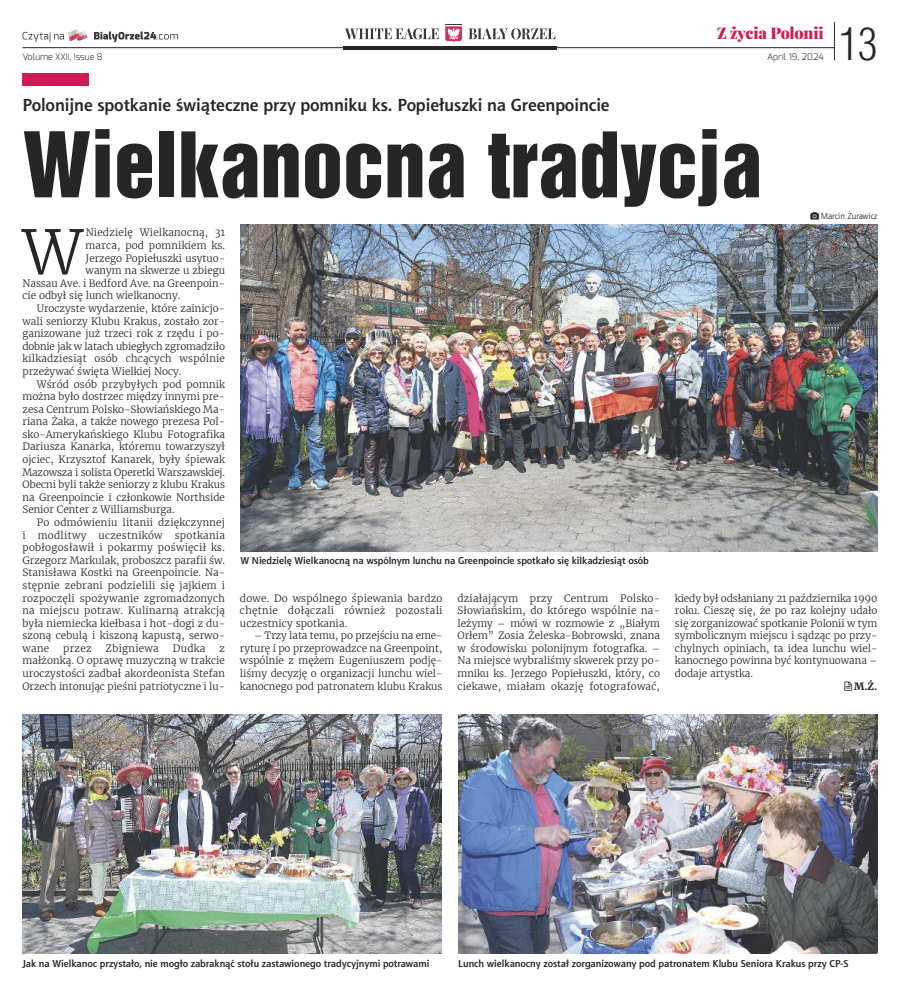
<style>
.page{position:relative;width:900px;height:990px;background:#fff}
.page>*{position:absolute;margin:0;border:0;box-sizing:border-box;transform-origin:0 0}
.t1{font:82.5px "Switzerland Inserat";color:#272627}
.t2{font:300 60.75px "Merriweather";color:#272627}
.t3{font:300 43.62px "Switzerland Cond";color:#272627}
.t4{font:700 17.5px "Aerton EFN";color:#272627}
.t5{font:900 15.62px "Playfair Display";letter-spacing:-.015em;color:#cc1e52}
.t6{font:300 10px/12.6px "Merriweather";color:#272627;text-align:justify}
.t7{font:700 10px "Aerton EFN";color:#272627}
.t8{font:300 10px "Merriweather";letter-spacing:.02em;color:#272627}
.t9{font:300 10px "Merriweather";letter-spacing:.025em;color:#272627}
.t10{font:300 10px "Merriweather";letter-spacing:.03em;color:#272627}
.t11{font:700 10px "Merriweather";color:#272627}
.t12{font:300 9px "Exo";color:#272627}
.t13{font:8.75px "Aerton EFN";color:#272627}
</style>
<div class="page">
<div style="left:22px;top:73px;width:67px;height:12px;background:#cc1e52"></div>
<hr style="left:343px;top:46px;width:214px;height:3px;background:#272627">
<hr style="left:834px;top:22px;width:1px;height:38px;background:#272627">
<svg style="left:23px;top:30px;width:64px;height:12px"></svg>
<svg style="left:94px;top:31px;width:84px;height:11px"></svg>
<svg style="left:345px;top:28px;width:94px;height:11px"></svg>
<svg style="left:469px;top:28px;width:86px;height:11px"></svg>
<svg style="left:445px;top:26px;width:17px;height:16px"></svg>
<hr style="left:22px;top:47px;width:813px;height:1px;background:#272627">
<img style="left:240px;top:224px;width:637px;height:327px">
<img style="left:22px;top:715px;width:420px;height:239px">
<img style="left:458px;top:715px;width:420px;height:239px">
<h3 class="t5" style="left:717px;top:25px;width:108px">Z życia Polonii</h3>
<p class="t12" style="left:22px;top:51px;width:81px">Volume XXII, Issue 8</p>
<p class="t12" style="left:767px;top:51px;width:58px">April 19, 2024</p>
<h3 class="t4" style="left:22px;top:98px;width:589px">Polonijne spotkanie świąteczne przy pomniku ks. Popiełuszki na Greenpoincie</h3>
<h1 class="t1" style="left:22px;top:113px;width:741px">Wielkanocna tradycja</h1>
<h3 class="t3" style="left:839px;top:19px;width:40px">13</h3>
<h2 class="t2" style="left:22px;top:215px;width:62px">W</h2>
<p class="t8" style="left:86px;top:227px;width:141px">Niedzielę Wielkanocną, 31</p>
<p class="t8" style="left:86px;top:239px;width:141px">marca, pod pomnikiem ks.</p>
<p class="t6" style="left:86px;top:252px;width:141px">Jerzego Popiełuszki usytuo-</p>
<p class="t6" style="left:86px;top:264px;width:141px">wanym na skwerze u zbiegu</p>
<p class="t6" style="left:22px;top:277px;width:204px">Nassau Ave. i Bedford Ave. na Greenpoin-</p>
<p class="t6" style="left:23px;top:290px;width:159px">cie odbył się lunch wielkanocny.</p>
<p class="t6" style="left:37px;top:302px;width:190px">Uroczyste wydarzenie, które zainicjo-</p>
<p class="t6" style="left:22px;top:315px;width:204px">wali seniorzy Klubu Krakus, zostało zor-</p>
<p class="t6" style="left:22px;top:327px;width:204px">ganizowane już trzeci rok z rzędu i po-</p>
<p class="t6" style="left:22px;top:340px;width:204px">dobnie jak w latach ubiegłych zgromadziło</p>
<p class="t8" style="left:22px;top:353px;width:204px">kilkadziesiąt osób chcących wspólnie</p>
<p class="t6" style="left:22px;top:365px;width:160px">przeżywać święta Wielkiej Nocy.</p>
<p class="t8" style="left:37px;top:378px;width:190px">Wśród osób przybyłych pod pomnik</p>
<p class="t6" style="left:22px;top:390px;width:204px">można było dostrzec między innymi pre-</p>
<p class="t6" style="left:22px;top:403px;width:204px">zesa Centrum Polsko-Słowiańskiego Ma-</p>
<p class="t6" style="left:22px;top:415px;width:204px">riana Żaka, a także nowego prezesa Pol-</p>
<p class="t6" style="left:22px;top:428px;width:204px">sko-Amerykańskiego Klubu Fotografika</p>
<p class="t6" style="left:22px;top:441px;width:204px">Dariusza Kanarka, któremu towarzyszył</p>
<p class="t6" style="left:22px;top:453px;width:204px">ojciec, Krzysztof Kanarek, były śpiewak</p>
<p class="t6" style="left:22px;top:466px;width:204px">Mazowsza i solista Operetki Warszawskiej.</p>
<p class="t6" style="left:22px;top:478px;width:204px">Obecni byli także seniorzy z klubu Krakus</p>
<p class="t6" style="left:22px;top:491px;width:204px">na Greenpoincie i członkowie Northside</p>
<p class="t6" style="left:22px;top:504px;width:154px">Senior Center z Williamsburga.</p>
<p class="t9" style="left:37px;top:516px;width:190px">Po odmówieniu litanii dziękczynnej</p>
<p class="t10" style="left:22px;top:529px;width:204px">i modlitwy uczestników spotkania</p>
<p class="t10" style="left:22px;top:541px;width:204px">pobłogosławił i pokarmy poświęcił ks.</p>
<p class="t6" style="left:22px;top:554px;width:204px">Grzegorz Markulak, proboszcz parafii św.</p>
<p class="t6" style="left:22px;top:566px;width:204px">Stanisława Kostki na Greenpoincie. Na-</p>
<p class="t9" style="left:22px;top:579px;width:204px">stępnie zebrani podzielili się jajkiem i</p>
<p class="t8" style="left:22px;top:592px;width:204px">rozpoczęli spożywanie zgromadzonych</p>
<p class="t9" style="left:22px;top:604px;width:204px">na miejscu potraw. Kulinarną atrakcją</p>
<p class="t6" style="left:22px;top:617px;width:204px">była niemiecka kiełbasa i hot-dogi z du-</p>
<p class="t6" style="left:22px;top:629px;width:204px">szoną cebulą i kiszoną kapustą, serwo-</p>
<p class="t6" style="left:22px;top:642px;width:28px">wane</p>
<p class="t6" style="left:63px;top:642px;width:30px">przez</p>
<p class="t10" style="left:106px;top:642px;width:55px">Zbigniewa</p>
<p class="t6" style="left:173px;top:642px;width:34px">Dudka</p>
<p class="t6" style="left:22px;top:642px;width:204px;text-indent:197px">z małżonką. O oprawę muzyczną w trakcie uroczystości zadbał akordeonista Stefan Orzech intonując pieśni patriotyczne i lu-</p>
<p class="t7" style="left:240px;top:556px;width:410px">W Niedzielę Wielkanocną na wspólnym lunchu na Greenpoincie spotkało się kilkadziesiąt osób</p>
<p class="t13" style="left:821px;top:212px;width:58px">Marcin Żurawicz</p>
<p class="t6" style="left:240px;top:592px;width:204px">dowe. Do wspólnego śpiewania bardzo chętnie dołączali również pozostali uczestnicy spotkania.</p>
<p class="t6" style="left:240px;top:629px;width:204px;text-indent:14px">– Trzy lata temu, po przejściu na eme&shy;ryturę i po przeprowadzce na Greenpoint, wspólnie z mężem Eugeniuszem podję&shy;liśmy decyzję o organizacji lunchu wiel&shy;kanocnego pod patronatem klubu Krakus</p>
<p class="t6" style="left:457px;top:592px;width:204px">działającym przy Centrum Polsko-Słowiańskim, do którego wspólnie na&shy;leżymy – mówi w rozmowie z „Białym Orłem” Zosia Żeleska-Bobrowski, znana w środowisku polonijnym fotografka. – Na miejsce wybraliśmy skwerek przy po&shy;mniku ks. Jerzego Popiełuszki, który, co ciekawe, miałam okazję fotografować,</p>
<p class="t6" style="left:675px;top:592px;width:204px">kiedy był odsłaniany 21 października 1990 roku. Cieszę się, że po raz kolejny udało się zorganizować spotkanie Polonii w tym symbolicznym miejscu i sądząc po przy&shy;chylnych opiniach, ta idea lunchu wiel&shy;kanocnego powinna być kontynuowana – dodaje artystka.</p>
<p class="t11" style="left:854px;top:680px;width:25px">M.Ż.</p>
<p class="t7" style="left:22px;top:959px;width:408px">Jak na Wielkanoc przystało, nie mogło zabraknąć stołu zastawionego tradycyjnymi potrawami</p>
<p class="t7" style="left:458px;top:959px;width:392px">Lunch wielkanocny został zorganizowany pod patronatem Klubu Seniora Krakus przy CP-S</p>
</div>
